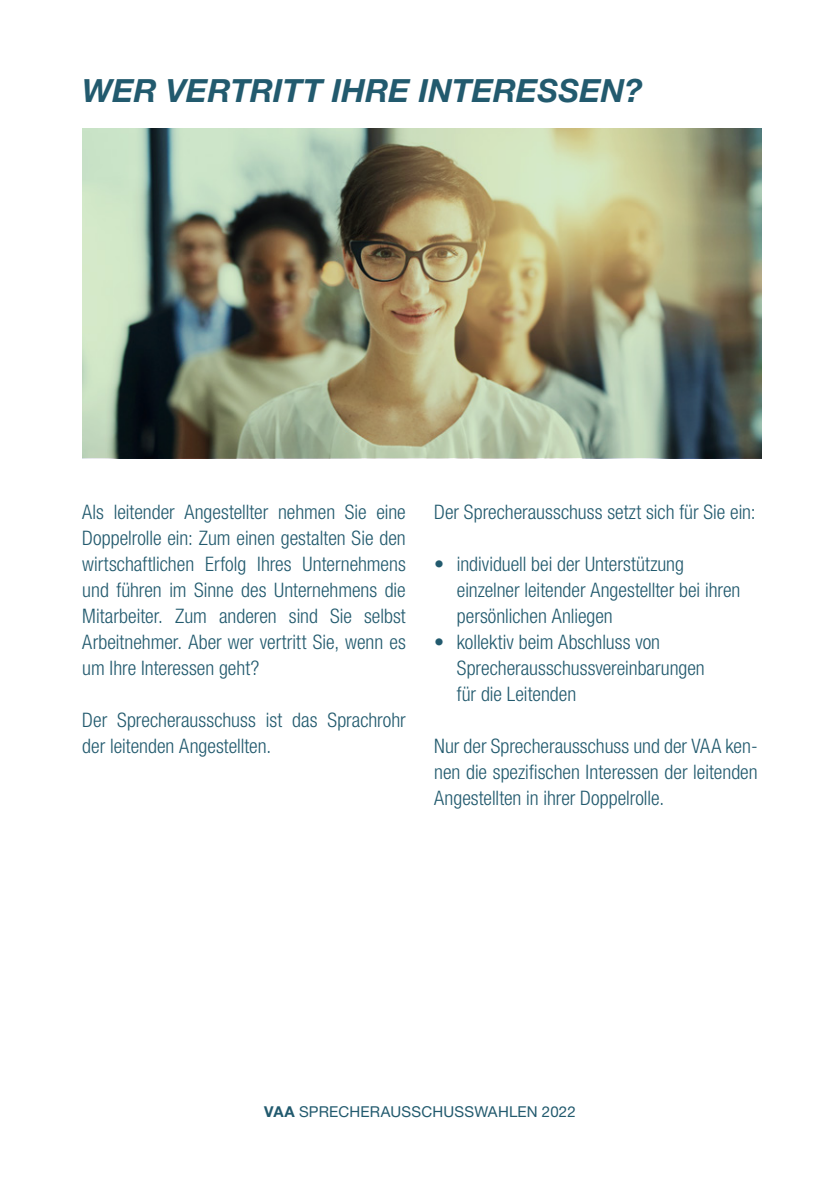
<style>
.page{position:relative;width:840px;height:1191px;background:#fff}
.page>*{position:absolute;margin:0;border:0;box-sizing:border-box;transform-origin:0 0}
.DIN_A5__Headline__Vo{font:italic 700 32px "Helvetica Neue LT Std";letter-spacing:.005em;color:#225a6e}
.DIN_A5__Fließtext{font:300 condensed 20px/26px "Helvetica Neue LT Std";color:#225a6e}
.t1{font:15px "Helvetica Neue LT Std";letter-spacing:.015em;color:#225a6e}
.s1{font-weight:700}
</style>
<div class="page">
<img style="left:82px;top:128px;width:679px;height:330px">
<p class="DIN_A5__Headline__Vo" style="left:82px;top:71px;width:561px">WER VERTRITT IHRE INTERESSEN?</p>
<p class="DIN_A5__Fließtext" style="left:82px;top:498px;width:325px;text-align:justify">Als leitender Angestellter nehmen Sie eine Doppelrolle ein: Zum einen gestalten Sie den wirtschaftlichen Erfolg Ihres Unternehmens und führen im Sinne des Unternehmens die Mitarbeiter. Zum anderen sind Sie selbst Arbeitnehmer. Aber wer vertritt Sie, wenn es um Ihre Interessen geht?</p>
<p class="DIN_A5__Fließtext" style="left:82px;top:706px;width:325px">Der Sprecherausschuss ist das Sprachrohr der leitenden Angestellten.</p>
<p class="DIN_A5__Fließtext" style="left:434px;top:498px;width:323px">Der Sprecherausschuss setzt sich für Sie ein:</p>
<p class="DIN_A5__Fließtext" style="left:456px;top:550px;width:285px;text-indent:-23px">• individuell bei der Unterstützung einzelner leitender Angestellter bei ihren persönlichen Anliegen</p>
<p class="DIN_A5__Fließtext" style="left:456px;top:628px;width:249px;text-indent:-23px">• kollektiv beim Abschluss von<br>Sprecherausschussvereinbarungen für die Leitenden</p>
<p class="DIN_A5__Fließtext" style="left:434px;top:732px;width:325px;text-align:justify">Nur der Sprecherausschuss und der VAA ken&shy;nen die spezifischen Interessen der leitenden Angestellten in ihrer Doppelrolle.</p>
<p class="t1" style="left:264px;top:1102px;width:313px"><span class="s1">VAA</span> SPRECHERAUSSCHUSSWAHLEN 2022</p>
</div>
